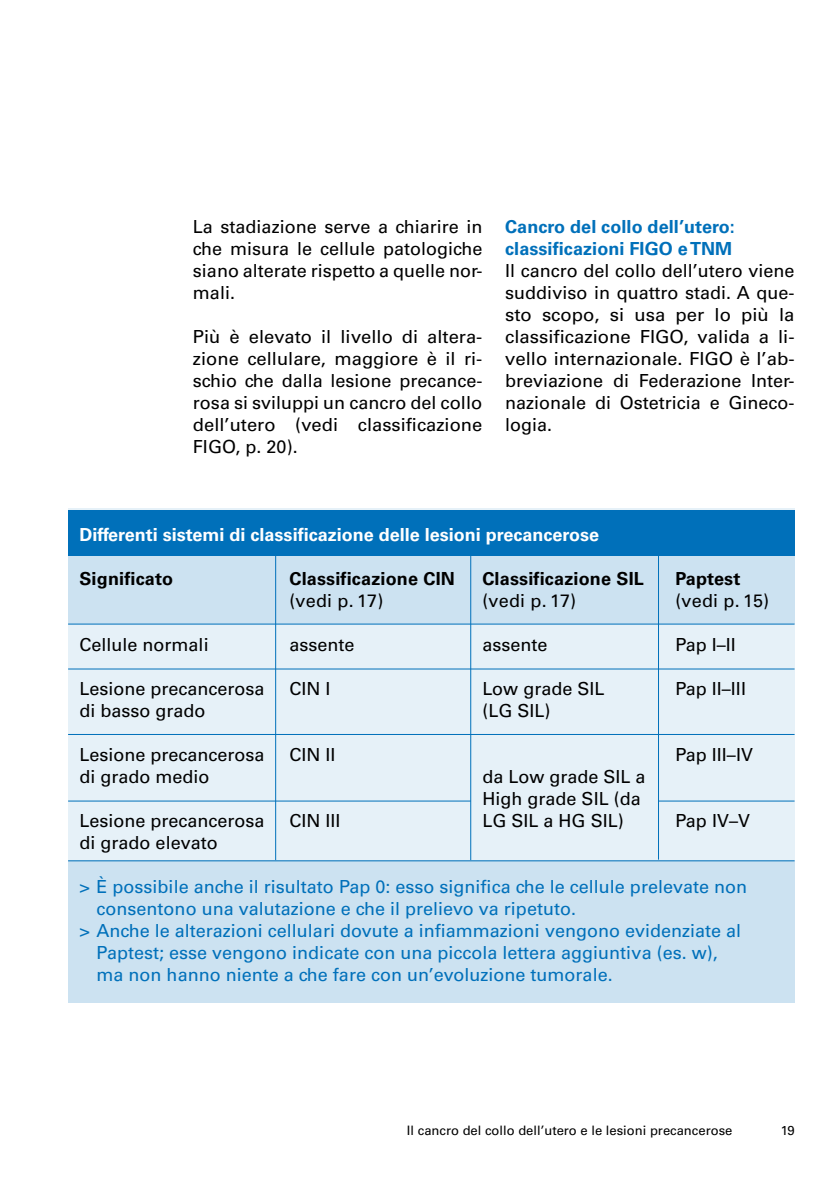
<style>
.page{position:relative;width:840px;height:1191px;background:#fff}
.page>*{position:absolute;margin:0;border:0;box-sizing:border-box;transform-origin:0 0}
.t1{font:18px/22px "Univers LT Std";color:#000;text-align:justify}
.t2{font:18px "Univers LT Std";color:#0070ba}
.t3{font:700 18px "Univers LT Std";color:#fff}
.t4{font:700 18px "Univers LT Std";letter-spacing:.01em;color:#000}
.t5{font:700 18px/22px "Univers LT Std";letter-spacing:.005em;color:#0070ba}
.t6{font:13px "Univers LT Std";color:#000}
</style>
<div class="page">
<div style="left:68px;top:508px;width:726px;height:473px;background:#e6f1f8"></div>
<div style="left:68px;top:860px;width:726px;height:143px;background:#cce2f1"></div>
<div style="left:68px;top:519px;width:726px;height:105px;background:#cce2f1"></div>
<hr style="left:658px;top:800px;width:136px;height:1px;background:#0070ba">
<hr style="left:68px;top:668px;width:726px;height:1px;background:#0070ba">
<hr style="left:68px;top:734px;width:726px;height:1px;background:#0070ba">
<hr style="left:68px;top:800px;width:402px;height:1px;background:#0070ba">
<hr style="left:68px;top:860px;width:726px;height:1px;background:#0070ba">
<hr style="left:68px;top:623px;width:726px;height:1px;background:#0070ba">
<hr style="left:275px;top:533px;width:1px;height:327px;background:#0070ba">
<hr style="left:470px;top:533px;width:1px;height:327px;background:#0070ba">
<hr style="left:657px;top:533px;width:1px;height:326px;background:#0070ba">
<div style="left:68px;top:510px;width:726px;height:46px;background:#0070ba"></div>
<p class="t1" style="left:193px;top:215px;width:291px">La stadiazione serve a chiarire in che misura le cellule patologiche siano alterate rispetto a quelle nor&shy;mali.</p>
<p class="t1" style="left:193px;top:325px;width:291px">Più è elevato il livello di altera&shy;zione cellulare, maggiore è il ri&shy;schio che dalla lesione precance&shy;rosa si sviluppi un cancro del collo dell’utero (vedi classificazione FIGO, p. 20).</p>
<p class="t5" style="left:505px;top:216px;width:231px">Cancro del collo dell’utero: classificazioni FIGO e TNM</p>
<p class="t1" style="left:505px;top:259px;width:291px">Il cancro del collo dell’utero viene suddiviso in quattro stadi. A que&shy;sto scopo, si usa per lo più la classificazione FIGO, valida a li&shy;vello internazionale. FIGO è l’ab&shy;breviazione di Federazione Inter&shy;nazionale di Ostetricia e Gineco&shy;logia.</p>
<p class="t3" style="left:79px;top:524px;width:521px">Differenti sistemi di classificazione delle lesioni precancerose</p>
<p class="t4" style="left:79px;top:568px;width:95px">Significato</p>
<p class="t4" style="left:289px;top:568px;width:167px">Classificazione CIN</p>
<p class="t4" style="left:482px;top:568px;width:163px">Classificazione SIL</p>
<p class="t4" style="left:675px;top:568px;width:67px">Paptest</p>
<p class="t1" style="left:289px;top:589px;width:95px">(vedi p. 17)</p>
<p class="t1" style="left:482px;top:589px;width:95px">(vedi p. 17)</p>
<p class="t1" style="left:675px;top:589px;width:95px">(vedi p. 15)</p>
<p class="t1" style="left:79px;top:633px;width:131px">Cellule normali</p>
<p class="t1" style="left:289px;top:633px;width:67px">assente</p>
<p class="t1" style="left:482px;top:633px;width:67px">assente</p>
<p class="t1" style="left:675px;top:633px;width:62px">Pap I–II</p>
<p class="t1" style="left:79px;top:678px;width:186px">Lesione precancerosa</p>
<p class="t1" style="left:289px;top:678px;width:43px">CIN I</p>
<p class="t1" style="left:482px;top:678px;width:123px">Low grade SIL</p>
<p class="t1" style="left:675px;top:678px;width:72px">Pap II–III</p>
<p class="t1" style="left:79px;top:699px;width:128px">di basso grado</p>
<p class="t1" style="left:482px;top:699px;width:70px">(LG SIL)</p>
<p class="t1" style="left:79px;top:744px;width:186px">Lesione precancerosa</p>
<p class="t1" style="left:289px;top:744px;width:48px">CIN II</p>
<p class="t1" style="left:675px;top:744px;width:79px">Pap III–IV</p>
<p class="t1" style="left:79px;top:766px;width:132px">di grado medio</p>
<p class="t1" style="left:482px;top:766px;width:164px">da Low grade SIL a<br>High grade SIL (da</p>
<p class="t1" style="left:79px;top:809px;width:186px">Lesione precancerosa</p>
<p class="t1" style="left:289px;top:809px;width:53px">CIN III</p>
<p class="t1" style="left:482px;top:809px;width:143px">LG SIL a HG SIL)</p>
<p class="t1" style="left:675px;top:809px;width:76px">Pap IV–V</p>
<p class="t1" style="left:79px;top:831px;width:140px">di grado elevato</p>
<p class="t2" style="left:79px;top:876px;width:668px">&gt; È possibile anche il risultato Pap 0: esso significa che le cellule prelevate non</p>
<p class="t2" style="left:96px;top:898px;width:480px">consentono una valutazione e che il prelievo va ripetuto.</p>
<p class="t2" style="left:79px;top:920px;width:662px">&gt; Anche le alterazioni cellulari dovute a infiammazioni vengono evidenziate al</p>
<p class="t2" style="left:96px;top:942px;width:622px">Paptest; esse vengono indicate con una piccola lettera aggiuntiva (es. w),</p>
<p class="t2" style="left:96px;top:964px;width:517px">ma non hanno niente a che fare con un’evoluzione tumorale.</p>
<p class="t6" style="left:407px;top:1123px;width:327px">Il cancro del collo dell’utero e le lesioni precancerose</p>
<p class="t6" style="left:780px;top:1122px;width:15px">19</p>
</div>
